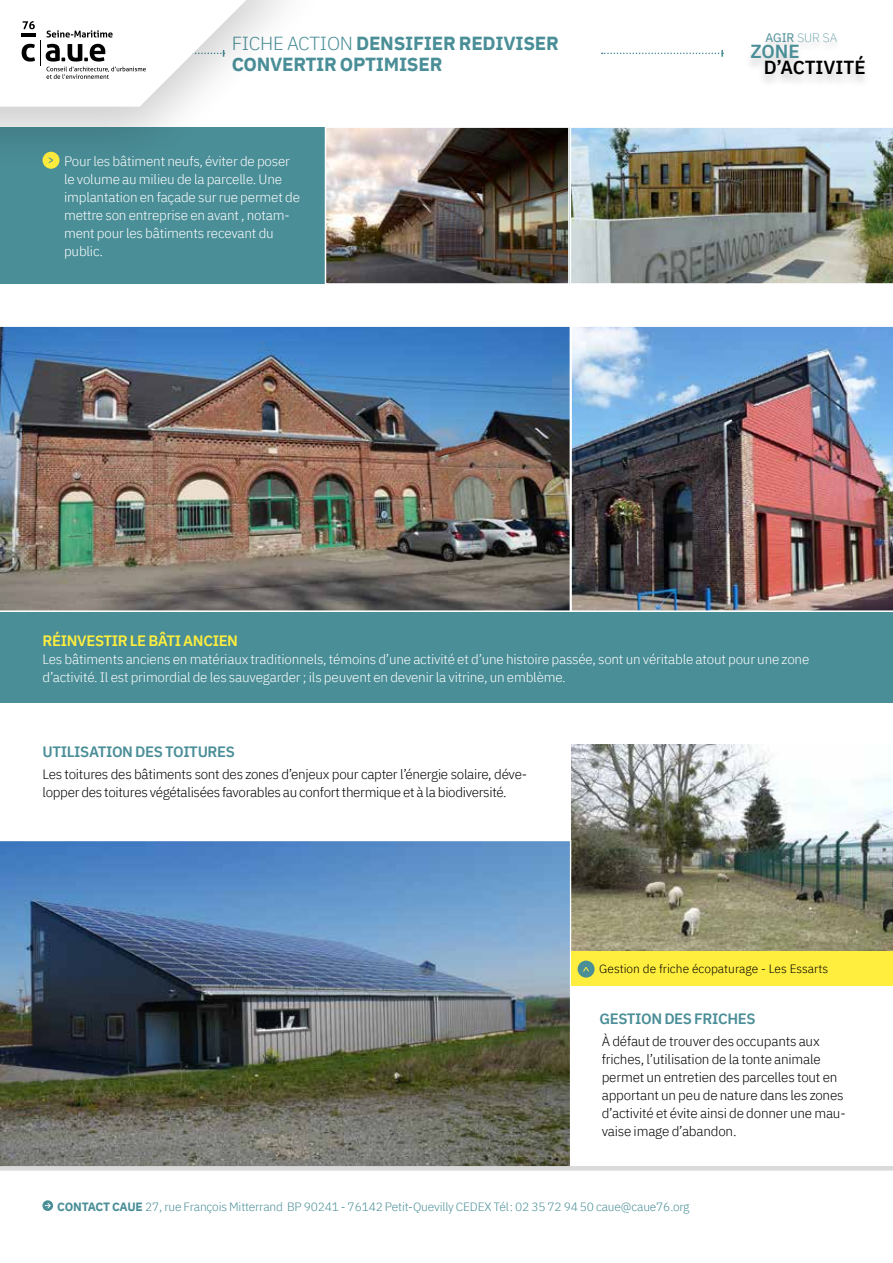
<style>
.page{position:relative;width:893px;height:1263px;background:#fff}
.page>*{position:absolute;margin:0;border:0;box-sizing:border-box;transform-origin:0 0}
.t1{font:700 18.9px/21.3px "IBM Plex Sans";letter-spacing:-.015em;color:#4a8e97}
.t2{font:600 18.9px "IBM Plex Sans";color:#000}
.t3{font:600 18.9px "IBM Plex Sans";color:#4a8e97}
.t4{font:600 15px "IBM Plex Sans";letter-spacing:-.025em;color:#4a8e97}
.t5{font:600 15px "IBM Plex Sans";letter-spacing:-.025em;color:#ffee3e}
.t6{font:300 13.5px/18px "IBM Plex Sans";letter-spacing:-.015em;color:#fff}
.t7{font:300 13.5px/18px "IBM Plex Sans";letter-spacing:-.015em;color:#000}
.t8{font:200 12.3px "IBM Plex Sans";color:#4a8e97}
.t9{font:300 12px "IBM Plex Sans";letter-spacing:-.015em;color:#4a8e97}
.t10{font:300 12px "IBM Plex Sans";color:#000}
.s1{font-weight:300}
.s2{font-weight:400}
.s3{font-weight:700}
</style>
<div class="page">
<div style="left:0;top:128px;width:893px;height:156px;background:#4a8e97"></div>
<img style="left:571px;top:744px;width:322px;height:207px">
<img style="left:0;top:326px;width:570px;height:287px">
<img style="left:328px;top:129px;width:239px;height:153px">
<div style="left:325px;top:126px;width:245px;height:159px;border:2px solid #fff"></div>
<img style="left:569px;top:126px;width:324px;height:159px">
<img style="left:570px;top:326px;width:323px;height:287px">
<img style="left:0;top:841px;width:570px;height:325px">
<div style="left:0;top:0;width:335px;height:176px;background:#000;opacity:.2"></div>
<svg style="left:0;top:0;width:296px;height:107px"></svg>
<div style="left:760px;top:33px;width:82px;height:20px;background:#fafafa"></div>
<div style="left:745px;top:45px;width:126px;height:43px;background:#000;opacity:.2"></div>
<svg style="left:602px;top:50px;width:121px;height:7px"></svg>
<hr style="left:0;top:1166px;width:893px;height:4px;background:#dadada">
<svg style="left:42px;top:1200px;width:11px;height:11px"></svg>
<div style="left:0;top:613px;width:893px;height:90px;background:#4a8e97"></div>
<div style="left:571px;top:951px;width:322px;height:34px;background:#ffee3e"></div>
<div style="left:578px;top:960px;width:17px;height:17px;background:#4a8e97;border-radius:50%"></div>
<svg style="left:583px;top:967px;width:6px;height:4px"></svg>
<h1 class="t1" style="left:232px;top:31px;width:329px"><span class="s1">FICHE ACTION</span> DENSIFIER REDIVISER<br>CONVERTIR OPTIMISER</h1>
<p class="t6" style="left:64px;top:151px;width:237px">Pour les bâtiment neufs, éviter de poser le volume au milieu de la parcelle. Une implantation en façade sur rue permet de mettre son entreprise en avant , notam&shy;ment pour les bâtiments recevant du public.</p>
<p class="t8" style="left:765px;top:29px;width:73px"><span class="s2">AGIR</span> SUR SA</p>
<h1 class="t3" style="left:750px;top:37px;width:51px">ZONE</h1>
<h1 class="t2" style="left:764px;top:52px;width:103px">D’ACTIVITÉ</h1>
<p class="t5" style="left:43px;top:628px;width:197px">RÉINVESTIR LE BÂTI ANCIEN</p>
<p class="t6" style="left:43px;top:649px;width:768px">Les bâtiments anciens en matériaux traditionnels, témoins d’une activité et d’une histoire passée, sont un véritable atout pour une zone d’activité. Il est primordial de les sauvegarder ; ils peuvent en devenir la vitrine, un emblème.</p>
<p class="t4" style="left:43px;top:740px;width:194px">UTILISATION DES TOITURES</p>
<p class="t7" style="left:43px;top:764px;width:486px">Les toitures des bâtiments sont des zones d’enjeux pour capter l’énergie solaire, déve&shy;lopper des toitures végétalisées favorables au confort thermique et à la biodiversité.</p>
<p class="t10" style="left:599px;top:960px;width:231px">Gestion de friche écopaturage - Les Essarts</p>
<p class="t4" style="left:599px;top:1006px;width:158px">GESTION DES FRICHES</p>
<p class="t7" style="left:602px;top:1031px;width:245px">À défaut de trouver des occupants aux friches, l’utilisation de la tonte animale permet un entretien des parcelles tout en apportant un peu de nature dans les zones d’activité et évite ainsi de donner une mau&shy;vaise image d’abandon.</p>
<p class="t9" style="left:57px;top:1198px;width:634px"><span class="s3">CONTACT CAUE</span> 27, rue François Mitterrand BP 90241 - 76142 Petit-Quevilly CEDEX Tél: 02 35 72 94 50 caue@caue76.org</p>
</div>
